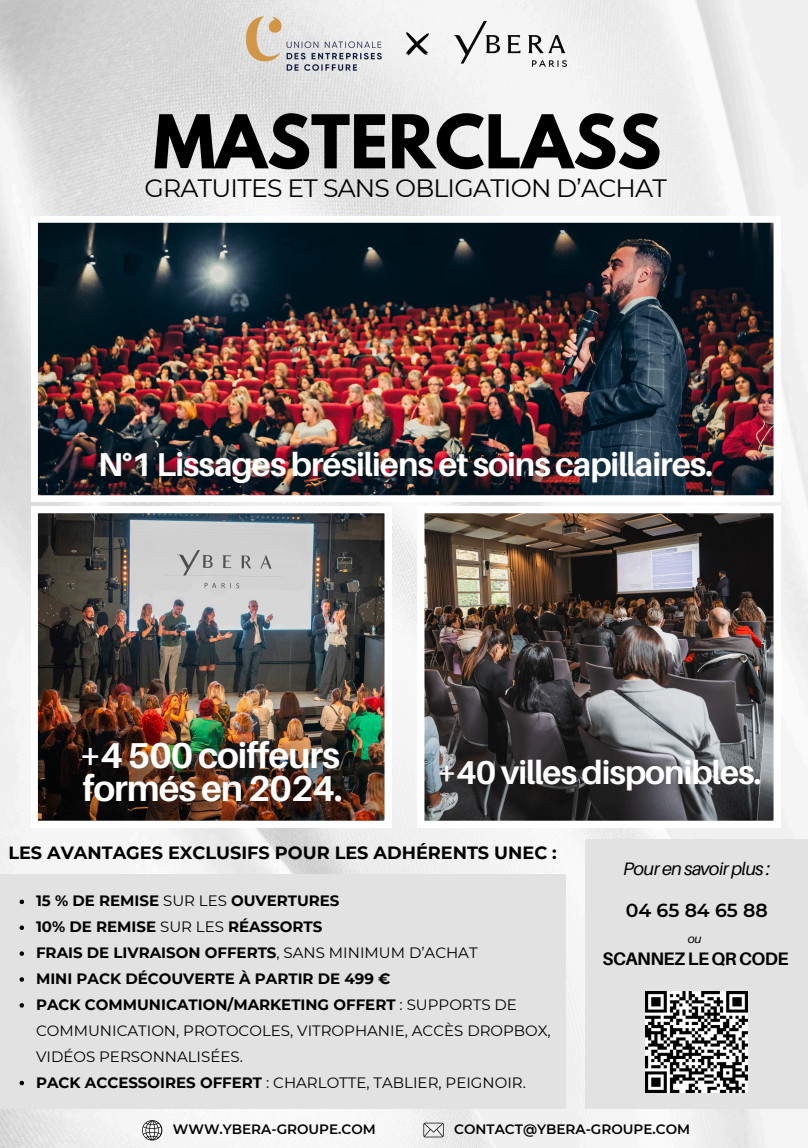
<style>
.page{position:relative;width:808px;height:1148px;background:#fff}
.page>*{position:absolute;margin:0;border:0;box-sizing:border-box;transform-origin:0 0}
.t1{font:700 65.55px "League Spartan";color:#000}
.t2{font:700 36px/32.7px "Aileron";letter-spacing:-.03em;color:#fff}
.t3{font:700 33px "Aileron";letter-spacing:-.03em;color:#fff}
.t4{font:italic 25.2px "Aileron";letter-spacing:-.03em;color:#fff}
.t5{font:25.05px "Montserrat";letter-spacing:-.03em;color:#000}
.t6{font:600 18.9px "Montserrat";color:#000}
.t7{font:italic 18px "Aileron";letter-spacing:-.03em;color:#000}
.t8{font:700 18px "Aileron";letter-spacing:-.03em;color:#000}
.t9{font:700 17.7px "Montserrat";color:#000}
.t10{font:15px/25.8px "Montserrat";color:#000}
.t11{font:700 15px "Montserrat";color:#000}
.t12{font:600 13.65px "Montserrat";color:#000}
.t13{font:italic 12px "Aileron";color:#000}
.s1{font-weight:400}
.s2{font-weight:700}
</style>
<div class="page">
<img style="left:0;top:0;width:808px;height:1147px">
<svg style="left:423px;top:1122px;width:21px;height:15px"></svg>
<svg style="left:142px;top:1120px;width:20px;height:20px"></svg>
<img style="left:31px;top:216px;width:749px;height:286px">
<img style="left:418px;top:506px;width:362px;height:321px">
<img style="left:31px;top:506px;width:360px;height:321px">
<img style="left:453px;top:22px;width:113px;height:44px">
<img style="left:242px;top:17px;width:140px;height:54px">
<svg style="left:406px;top:32px;width:23px;height:24px"></svg>
<div style="left:585px;top:838px;width:223px;height:270px;background:#e2e2e2"></div>
<img style="left:646px;top:991px;width:101px;height:101px">
<div style="left:0;top:874px;width:566px;height:234px;background:#e2e2e2"></div>
<svg style="left:20px;top:899px;width:4px;height:5px"></svg>
<svg style="left:20px;top:925px;width:4px;height:5px"></svg>
<svg style="left:20px;top:951px;width:4px;height:4px"></svg>
<svg style="left:20px;top:977px;width:4px;height:4px"></svg>
<svg style="left:20px;top:1003px;width:4px;height:4px"></svg>
<svg style="left:20px;top:1080px;width:4px;height:5px"></svg>
<p class="t1" style="left:153px;top:109px;width:509px">MASTERCLASS</p>
<h2 class="t5" style="left:144px;top:173px;width:524px">GRATUITES ET SANS OBLIGATION D’ACHAT</h2>
<p class="t4" style="left:257px;top:446px;width:296px">exclusivité salons de coiffure</p>
<p class="t3" style="left:98px;top:444px;width:617px">N°1 Lissages brésiliens et soins capillaires.</p>
<p class="t2" style="left:79px;top:738px;width:265px">+4 500 coiffeurs formés en 2024.</p>
<h4 class="t3" style="left:436px;top:752px;width:327px">+40 villes disponibles.</h4>
<p class="t9" style="left:8px;top:842px;width:550px">LES AVANTAGES EXCLUSIFS POUR LES ADHÉRENTS UNEC :</p>
<h2 class="t11" style="left:36px;top:891px;width:305px">15 % DE REMISE <span class="s1">SUR LES</span> OUVERTURES</h2>
<h5 class="t11" style="left:36px;top:917px;width:288px">10% DE REMISE <span class="s1">SUR LES</span> RÉASSORTS</h5>
<p class="t11" style="left:36px;top:943px;width:443px">FRAIS DE LIVRAISON OFFERTS<span class="s1">, SANS MINIMUM D’ACHAT</span></p>
<p class="t11" style="left:36px;top:969px;width:356px">MINI PACK DÉCOUVERTE À PARTIR DE 499 €</p>
<p class="t10" style="left:36px;top:991px;width:516px"><span class="s2">PACK COMMUNICATION/MARKETING OFFERT</span> : SUPPORTS DE<br>COMMUNICATION, PROTOCOLES, VITROPHANIE, ACCÈS DROPBOX,<br>VIDÉOS PERSONNALISÉES.</p>
<p class="t10" style="left:36px;top:1069px;width:491px"><span class="s2">PACK ACCESSOIRES OFFERT</span> : CHARLOTTE, TABLIER, PEIGNOIR.</p>
<p class="t7" style="left:623px;top:857px;width:149px">Pour en savoir plus :</p>
<h3 class="t6" style="left:626px;top:898px;width:143px">04 65 84 65 88</h3>
<p class="t13" style="left:688px;top:930px;width:15px">ou</p>
<h1 class="t8" style="left:602px;top:947px;width:187px">SCANNEZ LE QR CODE</h1>
<h2 class="t12" style="left:173px;top:1120px;width:204px">WWW.YBERA-GROUPE.COM</h2>
<p class="t12" style="left:454px;top:1120px;width:237px">CONTACT@YBERA-GROUPE.COM</p>
</div>
